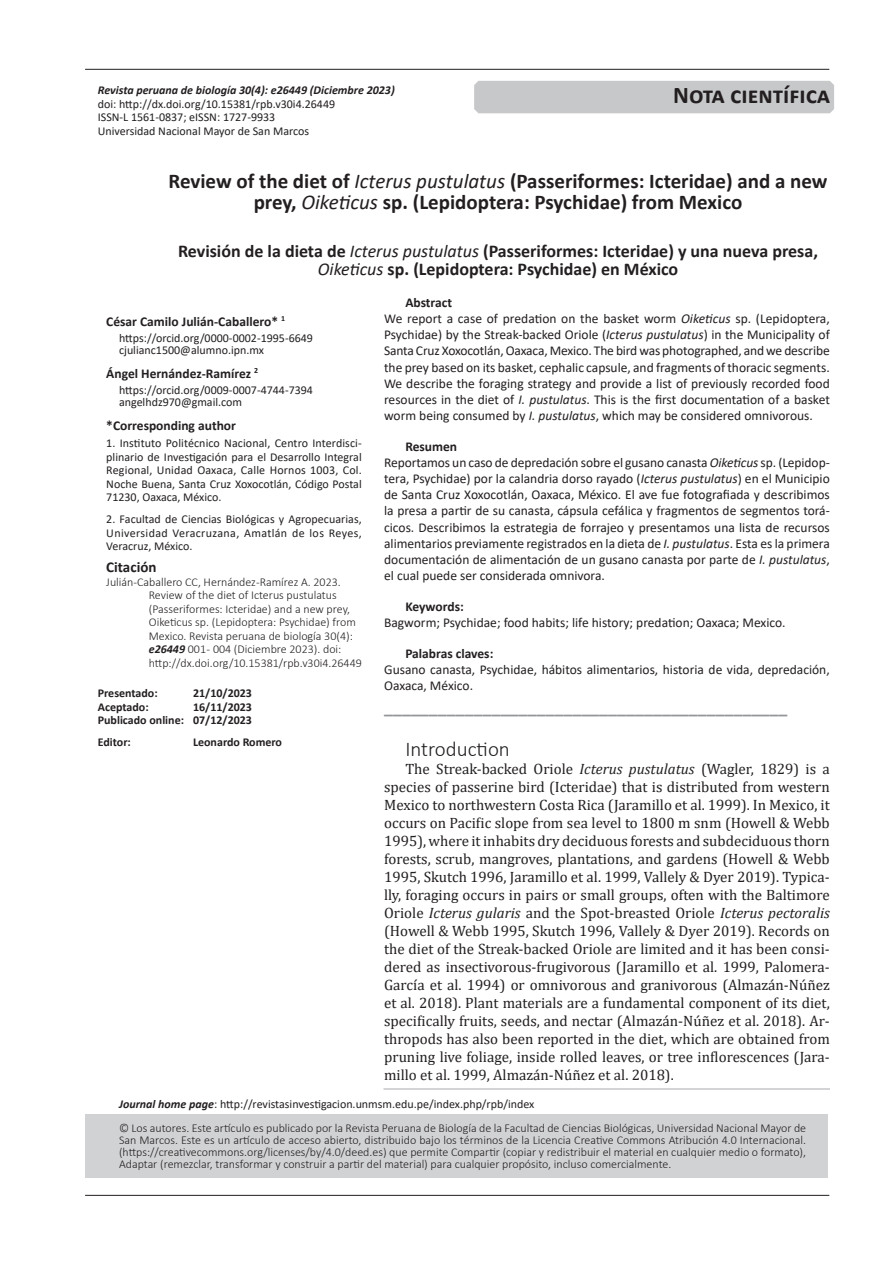
<style>
.page{position:relative;width:893px;height:1263px;background:#fff}
.page>*{position:absolute;margin:0;border:0;box-sizing:border-box;transform-origin:0 0}
.t1{font:700 24px "Calibri";color:#231f20}
.t2{font:700 21px/21px "Calibri";color:#231f20;text-align:center}
.t3{font:300 21px "Calibri";color:#231f20}
.t4{font:700 18px/18px "Calibri";color:#231f20;text-align:center}
.t5{font:700 18px "Calibri";color:#939598}
.t6{font:15px/18px "Cambria";color:#231f20;text-align:justify}
.t7{font:700 15px "Calibri";color:#231f20}
.t8{font:13.5px/16.2px "Calibri";color:#231f20}
.t9{font:700 13.5px "Calibri";color:#231f20}
.t10{font:300 12px/13.5px "Calibri";color:#231f20;text-align:justify}
.t11{font:12px/13.5px "Calibri";color:#231f20}
.t12{font:700 12px/13.5px "Calibri";color:#231f20;text-align:right}
.t13{font:italic 700 12px "Calibri";color:#231f20}
.s1{font-weight:400;font-style:italic}
.s2{font-weight:700;font-style:italic}
.s3{font-weight:700}
.s4{font-style:italic}
</style>
<div class="page">
<hr style="left:85px;top:1195px;width:744px;height:1px;background:#231f20">
<hr style="left:85px;top:69px;width:744px;height:1px;background:#231f20">
<div style="left:85px;top:1114px;width:742px;height:64px;background:#d1d2d4"></div>
<hr style="left:383px;top:1089px;width:447px;height:1px;background:#a8a9ad">
<div style="left:474px;top:81px;width:360px;height:32px;background:#c7c8ca"></div>
<p class="t13" style="left:98px;top:82px;width:298px">Revista peruana de biología 30(4): e26449 (Diciembre 2023)</p>
<p class="t11" style="left:98px;top:97px;width:239px">doi: http://dx.doi.org/10.15381/rpb.v30i4.26449<br>ISSN-L 1561-0837; eISSN: 1727-9933<br>Universidad Nacional Mayor de San Marcos</p>
<h1 class="t1" style="left:673px;top:78px;width:158px">Nota científica</h1>
<h2 class="t2" style="left:169px;top:170px;width:660px">Review of the diet of <span class="s1">Icterus pustulatus</span> (Passeriformes: Icteridae) and a new prey, <span class="s1">Oiketicus</span> sp. (Lepidoptera: Psychidae) from Mexico</h2>
<h3 class="t4" style="left:178px;top:241px;width:641px">Revisión de la dieta de <span class="s1">Icterus pustulatus</span> (Passeriformes: Icteridae) y una nueva presa,<br><span class="s1">Oiketicus</span> sp. (Lepidoptera: Psychidae) en México</h3>
<p class="t9" style="left:106px;top:312px;width:180px">César Camilo Julián-Caballero* <sup>1</sup></p>
<p class="t11" style="left:119px;top:332px;width:195px;line-height:12px">https://orcid.org/0000-0002-1995-6649 cjulianc1500@alumno.ipn.mx</p>
<p class="t9" style="left:106px;top:364px;width:153px">Ángel Hernández-Ramírez <sup>2</sup></p>
<p class="t11" style="left:119px;top:384px;width:195px;line-height:12px">https://orcid.org/0009-0007-4744-7394 angelhdz970@gmail.com</p>
<p class="t9" style="left:106px;top:415px;width:131px">*Corresponding author</p>
<p class="t11" style="left:106px;top:436px;width:257px;text-align:justify">1. Instituto Politécnico Nacional, Centro Interdisci&shy;plinario de Investigación para el Desarrollo Integral Regional, Unidad Oaxaca, Calle Hornos 1003, Col.<br>Noche Buena, Santa Cruz Xoxocotlán, Código Postal 71230, Oaxaca, México.</p>
<p class="t11" style="left:106px;top:512px;width:257px;text-align:justify">2. Facultad de Ciencias Biológicas y Agropecuarias, Universidad Veracruzana, Amatlán de los Reyes, Veracruz, México.</p>
<p class="t7" style="left:106px;top:557px;width:52px">Citación</p>
<p class="t10" style="left:149px;top:575px;width:215px;text-align:left;text-indent:-43px">Julián-Caballero CC, Hernández-Ramírez A. 2023.<br>Review of the diet of Icterus pustulatus (Passeriformes: Icteridae) and a new prey, Oiketicus sp. (Lepidoptera: Psychidae) from Mexico. Revista peruana de biología 30(4): <span class="s2">e26449</span> 001 - 004 (Diciembre 2023). doi: http://dx.doi.org/10.15381/rpb.v30i4.26449</p>
<p class="t12" style="left:98px;top:686px;width:61px">Presentado:</p>
<p class="t12" style="left:193px;top:686px;width:60px">21/10/2023</p>
<p class="t12" style="left:98px;top:700px;width:52px">Aceptado:</p>
<p class="t8" style="left:384px;top:294px;width:447px;text-indent:21px"><span class="s3">Abstract<br></span>We report a case of predation on the basket worm <span class="s4">Oiketicus</span> sp. (Lepidoptera, Psychidae) by the Streak-backed Oriole (<span class="s4">Icterus pustulatus</span>) in the Municipality of Santa Cruz Xoxocotlán, Oaxaca, Mexico. The bird was photographed, and we describe the prey based on its basket, cephalic capsule, and fragments of thoracic segments.<br>We describe the foraging strategy and provide a list of previously recorded food resources in the diet of <span class="s4">I. pustulatus</span>. This is the first documentation of a basket worm being consumed by <span class="s4">I. pustulatus</span>, which may be considered omnivorous.</p>
<p class="t8" style="left:384px;top:438px;width:447px;text-indent:21px"><span class="s3">Resumen<br></span>Reportamos un caso de depredación sobre el gusano canasta <span class="s4">Oiketicus</span> sp. (Lepidop&shy;tera, Psychidae) por la calandria dorso rayado (<span class="s4">Icterus pustulatus</span>) en el Municipio de Santa Cruz Xoxocotlán, Oaxaca, México. El ave fue fotografiada y describimos la presa a partir de su canasta, cápsula cefálica y fragmentos de segmentos torá&shy;cicos. Describimos la estrategia de forrajeo y presentamos una lista de recursos alimentarios previamente registrados en la dieta de <span class="s4">I. pustulatus</span>. Esta es la primera documentación de alimentación de un gusano canasta por parte de <span class="s4">I. pustulatus</span>, el cual puede ser considerada omnivora.</p>
<p class="t9" style="left:405px;top:597px;width:60px">Keywords:</p>
<p class="t8" style="left:384px;top:614px;width:403px">Bagworm; Psychidae; food habits; life history; predation; Oaxaca; Mexico.</p>
<p class="t9" style="left:405px;top:643px;width:90px">Palabras claves:</p>
<p class="t8" style="left:384px;top:661px;width:447px">Gusano canasta, Psychidae, hábitos alimentarios, historia de vida, depredación,<br>Oaxaca, México.</p>
<h3 class="t5" style="left:384px;top:695px;width:405px">_____________________________________________</h3>
<h2 class="t3" style="left:405px;top:736px;width:106px">Introduction</h2>
<p class="t6" style="left:384px;top:759px;width:447px;text-indent:21px">The Streak-backed Oriole <span class="s4">Icterus pustulatus</span> (Wagler, 1829) is a species of passerine bird (Icteridae) that is distributed from western Mexico to northwestern Costa Rica (Jaramillo et al. 1999). In Mexico, it occurs on Pacific slope from sea level to 1800 m snm (Howell &amp; Webb 1995), where it inhabits dry deciduous forests and subdeciduous thorn forests, scrub, mangroves, plantations, and gardens (Howell &amp; Webb 1995, Skutch 1996, Jaramillo et al. 1999, Vallely &amp; Dyer 2019). Typica&shy;lly, foraging occurs in pairs or small groups, often with the Baltimore Oriole <span class="s4">Icterus gularis</span> and the Spot-breasted Oriole <span class="s4">Icterus pectoralis </span>(Howell &amp; Webb 1995, Skutch 1996, Vallely &amp; Dyer 2019). Records on the diet of the Streak-backed Oriole are limited and it has been consi&shy;dered as insectivorous-frugivorous (Jaramillo et al. 1999, Palomera-García et al. 1994) or omnivorous and granivorous (Almazán-Núñez et al. 2018). Plant materials are a fundamental component of its diet, specifically fruits, seeds, and nectar (Almazán-Núñez et al. 2018). Ar&shy;thropods has also been reported in the diet, which are obtained from pruning live foliage, inside rolled leaves, or tree inflorescences (Jara&shy;millo et al. 1999, Almazán-Núñez et al. 2018).</p>
<p class="t12" style="left:98px;top:700px;width:156px">16/11/2023<br>Publicado online: 07/12/2023</p>
<p class="t12" style="left:98px;top:735px;width:35px">Editor:</p>
<p class="t12" style="left:193px;top:735px;width:91px">Leonardo Romero</p>
<p class="t11" style="left:119px;top:1096px;width:417px"><span class="s2">Journal home page</span>: http://revistasinvestigacion.unmsm.edu.pe/index.php/rpb/index</p>
<p class="t10" style="left:119px;top:1122px;width:689px;line-height:12px">© Los autores. Este artículo es publicado por la Revista Peruana de Biología de la Facultad de Ciencias Biológicas, Universidad Nacional Mayor de San Marcos. Este es un artículo de acceso abierto, distribuido bajo los términos de la Licencia Creative Commons Atribución 4.0 Internacional. (https://creativecommons.org/licenses/by/4.0/deed.es) que permite Compartir (copiar y redistribuir el material en cualquier medio o formato), Adaptar (remezclar, transformar y construir a partir del material) para cualquier propósito, incluso comercialmente.</p>
</div>
